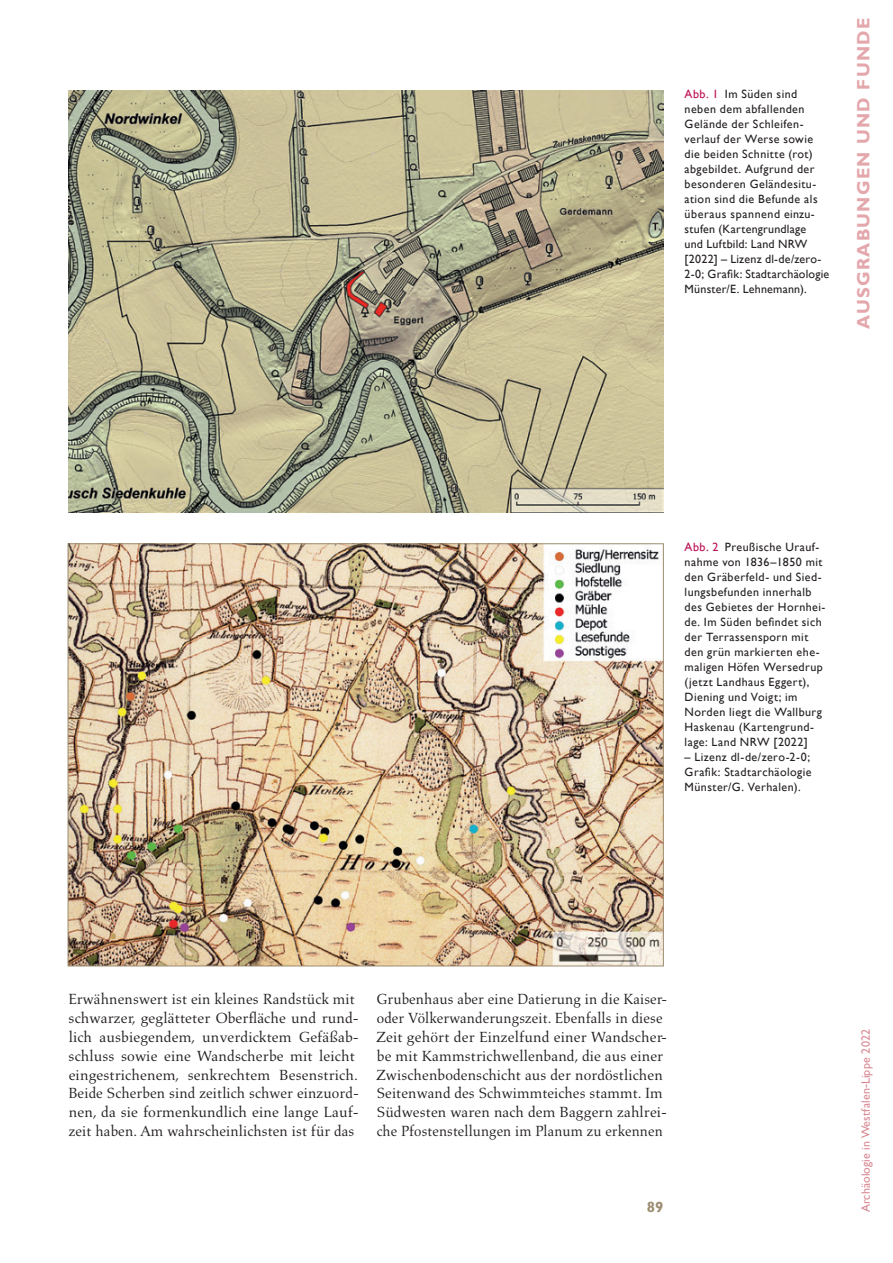
<style>
.page{position:relative;width:893px;height:1263px;background:#fff}
.page>*{position:absolute;margin:0;border:0;box-sizing:border-box;transform-origin:0 0}
.t1{font:700 18px "Gill Sans Std";letter-spacing:.07em;color:#e3a7ac}
._2_1_Fließtext_Ausgr{font:15px/18.9px "Aldus LT Std";letter-spacing:.005em;color:#231f20}
.t2{font:700 15px "Gill Sans Std";color:#9c8c6f}
.BU_linksbündig_8_10{font:12px/15px "Gill Sans";letter-spacing:.035em;color:#231f20}
.t3{font:12px "Gill Sans";letter-spacing:.01em;color:#d88a93}
.s1{color:#ba0e51}
</style>
<div class="page">
<img style="left:68px;top:90px;width:595px;height:422px">
<img style="left:70px;top:546px;width:591px;height:418px">
<p class="BU_linksbündig_8_10" style="left:685px;top:87px;width:146px"><span class="s1">Abb. 1</span> Im Süden sind neben dem abfallenden<br>Gelände der Schleifen&shy;verlauf der Werse sowie die beiden Schnitte (rot) abgebildet. Aufgrund der besonderen Geländesitu&shy;ation sind die Befunde als überaus spannend einzu&shy;stufen (Kartengrundlage<br>und Luftbild: Land NRW [2022] – Lizenz dl-de/zero-<br>2-0; Grafik: Stadtarchäologie<br>Münster/E. Lehnemann).</p>
<h1 class="t1" style="left:853px;top:329px;width:313px;rotate:-90deg">AUSGRABUNGEN UND FUNDE</h1>
<p class="BU_linksbündig_8_10" style="left:685px;top:539px;width:142px"><span class="s1">Abb. 2</span> Preußische Urauf&shy;nahme von 1836–1850 mit den Gräberfeld- und Sied&shy;lungsbefunden innerhalb des Gebietes der Hornhei&shy;de. Im Süden befindet sich der Terrassensporn mit den grün markierten ehe&shy;maligen Höfen Wersedrup (jetzt Landhaus Eggert),<br>Diening und Voigt; im<br>Norden liegt die Wallburg<br>Haskenau (Kartengrund&shy;lage: Land NRW [2022]</p>
<p class="BU_linksbündig_8_10" style="left:685px;top:749px;width:128px">– Lizenz dl-de/zero-2-0;<br>Grafik: Stadtarchäologie<br>Münster/G. Verhalen).</p>
<p class="_2_1_Fließtext_Ausgr" style="left:68px;top:990px;width:292px">Erwähnenswert ist ein kleines Randstück mit schwarzer, geglätteter Oberfläche und rund&shy;lich ausbiegendem, unverdicktem Gefäßab&shy;schluss sowie eine Wandscherbe mit leicht eingestrichenem, senkrechtem Besenstrich.<br>Beide Scherben sind zeitlich schwer einzuord&shy;nen, da sie formenkundlich eine lange Lauf&shy;zeit haben. Am wahrscheinlichsten ist für das</p>
<p class="_2_1_Fließtext_Ausgr" style="left:377px;top:990px;width:292px">Grubenhaus aber eine Datierung in die Kaiser&shy;oder Völkerwanderungszeit. Ebenfalls in diese Zeit gehört der Einzelfund einer Wandscher&shy;be mit Kammstrichwellenband, die aus einer Zwischenbodenschicht aus der nordöstlichen Seitenwand des Schwimmteiches stammt. Im Südwesten waren nach dem Baggern zahlrei&shy;che Pfostenstellungen im Planum zu erkennen</p>
<p class="t2" style="left:647px;top:1198px;width:18px">89</p>
<p class="t3" style="left:859px;top:1212px;width:185px;rotate:-90deg">Archäologie in Westfalen-Lippe 2022</p>
</div>
